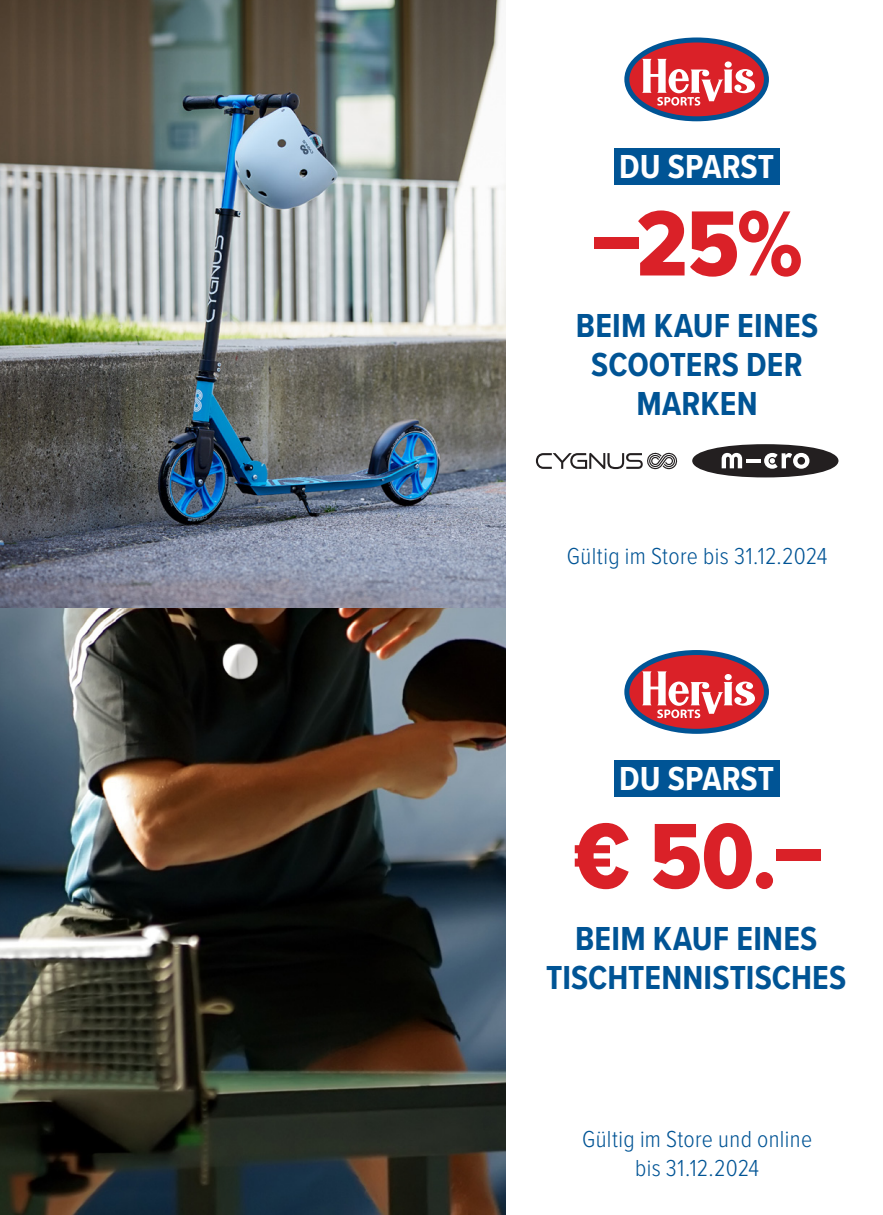
<style>
.page{position:relative;width:883px;height:1215px;background:#fff}
.page>*{position:absolute;margin:0;border:0;box-sizing:border-box;transform-origin:0 0}
.Text_Bold{font:96px "Proxima Nova Cond Extrabld";color:#da2128}
.Text_Bold-2{font:700 34.5px/39px "Proxima Nova Cond";letter-spacing:.005em;color:#005495;text-align:center}
.t1{font:700 34.5px "Proxima Nova Cond";color:#fff}
.Text_Bold-3{font:300 24px "Proxima Nova Cond";letter-spacing:.015em;color:#005495}
</style>
<div class="page">
<svg style="left:624px;top:37px;width:145px;height:84px;background:#135994"></svg>
<div style="left:629px;top:43px;width:135px;height:73px;background:#da2128;border-radius:50%"></div>
<svg style="left:642px;top:59px;width:113px;height:47px"></svg>
<div style="left:624px;top:650px;width:145px;height:84px;background:#005495;border-radius:50%"></div>
<div style="left:629px;top:655px;width:135px;height:74px;background:#da2128;border-radius:50%"></div>
<svg style="left:642px;top:671px;width:113px;height:47px"></svg>
<img style="left:0;top:607px;width:505px;height:608px">
<img style="left:0;top:0;width:505px;height:607px">
<div style="left:614px;top:148px;width:165px;height:37px;background:#005495"></div>
<div style="left:614px;top:760px;width:165px;height:37px;background:#005495"></div>
<svg style="left:536px;top:453px;width:141px;height:16px"></svg>
<svg style="left:691px;top:443px;width:148px;height:35px"></svg>
<div style="left:692px;top:444px;width:146px;height:33px;background:#231f20;border-radius:50%"></div>
<svg style="left:722px;top:453px;width:20px;height:15px"></svg>
<svg style="left:764px;top:453px;width:45px;height:16px"></svg>
<hr style="left:746px;top:459px;width:14px;height:4px;background:#fff">
<h2 class="t1" style="left:619px;top:141px;width:157px">DU SPARST</h2>
<p class="Text_Bold" style="left:591px;top:173px;width:213px">–25%</p>
<p class="Text_Bold-2" style="left:576px;top:305px;width:244px">BEIM KAUF EINES<br>SCOOTERS DER</p>
<p class="Text_Bold-2" style="left:636px;top:383px;width:123px">MARKEN</p>
<p class="Text_Bold-3" style="left:567px;top:538px;width:262px">Gültig im Store bis 31.12.2024</p>
<h2 class="t1" style="left:619px;top:753px;width:157px">DU SPARST</h2>
<p class="Text_Bold" style="left:573px;top:785px;width:252px">€ 50.–</p>
<p class="Text_Bold-2" style="left:546px;top:917px;width:301px">BEIM KAUF EINES<br>TISCHTENNISTISCHES</p>
<p class="Text_Bold-3" style="left:582px;top:1121px;width:232px">Gültig im Store und online</p>
<p class="Text_Bold-3" style="left:635px;top:1150px;width:125px">bis 31.12.2024</p>
</div>
